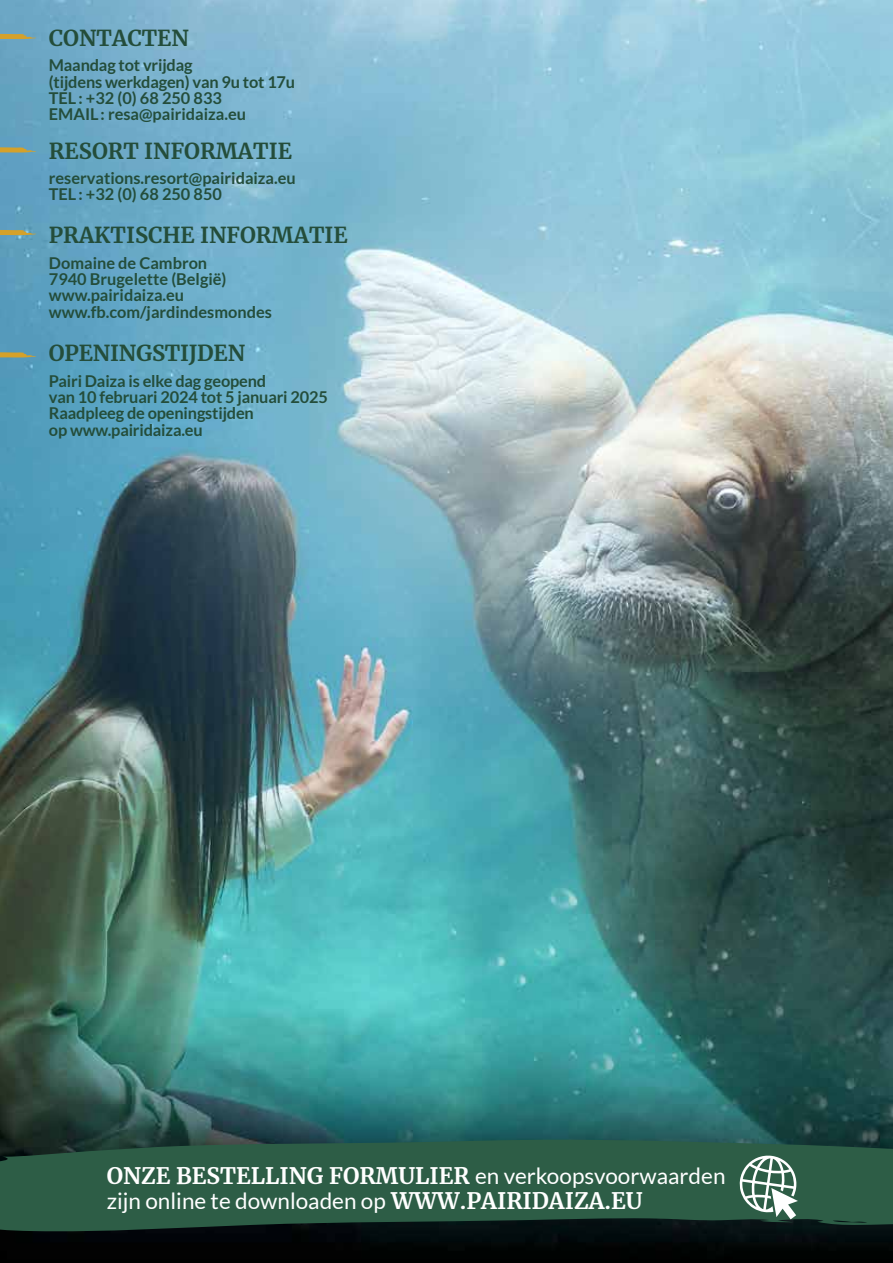
<style>
.page{position:relative;width:893px;height:1263px;background:#fff}
.page>*{position:absolute;margin:0;border:0;box-sizing:border-box;transform-origin:0 0}
.t1{font:700 22.5px "Merriweather";color:#fff}
.t2{font:22.5px "Lato";color:#fff}
.t3{font:700 21.75px "Merriweather";color:#244d3a}
.t4{font:700 16.35px/16.4px "Lato";color:#244d3a}
.s1{font-family:"Lato";font-weight:400}
.s2{font-family:"Merriweather";font-weight:700}
</style>
<div class="page">
<img style="left:0;top:0;width:893px;height:1263px">
<svg style="left:0;top:1139px;width:893px;height:93px;background:#28533f"></svg>
<svg style="left:739px;top:1155px;width:59px;height:64px"></svg>
<svg style="left:0;top:34px;width:37px;height:5px"></svg>
<svg style="left:0;top:147px;width:37px;height:6px"></svg>
<svg style="left:0;top:230px;width:37px;height:5px"></svg>
<svg style="left:0;top:352px;width:37px;height:5px"></svg>
<h2 class="t3" style="left:49px;top:23px;width:142px">CONTACTEN</h2>
<p class="t4" style="left:49px;top:57px;width:248px">Maandag tot vrijdag<br>(tijdens werkdagen) van 9u tot 17u<br>TEL: +32 (0) 68 250 833<br>EMAIL: resa@pairidaiza.eu</p>
<h2 class="t3" style="left:49px;top:136px;width:245px">RESORT INFORMATIE</h2>
<p class="t4" style="left:49px;top:170px;width:248px">reservations.resort@pairidaiza.eu<br>TEL: +32 (0) 68 250 850</p>
<h2 class="t3" style="left:49px;top:220px;width:300px">PRAKTISCHE INFORMATIE</h2>
<p class="t4" style="left:49px;top:254px;width:224px">Domaine de Cambron<br>7940 Brugelette (België) www.pairidaiza.eu www.fb.com/jardindesmondes</p>
<h2 class="t3" style="left:49px;top:338px;width:198px">OPENINGSTIJDEN</h2>
<p class="t4" style="left:49px;top:372px;width:280px">Pairi Daiza is elke dag geopend<br>van 10 februari 2024 tot 5 januari 2025<br>Raadpleeg de openingstijden<br>op www.pairidaiza.eu</p>
<h1 class="t1" style="left:107px;top:1160px;width:620px">ONZE BESTELLING FORMULIER <span class="s1">en verkoopsvoorwaarden</span></h1>
<h1 class="t2" style="left:107px;top:1188px;width:537px">zijn online te downloaden op <span class="s2">WWW.PAIRIDAIZA.EU</span></h1>
</div>
